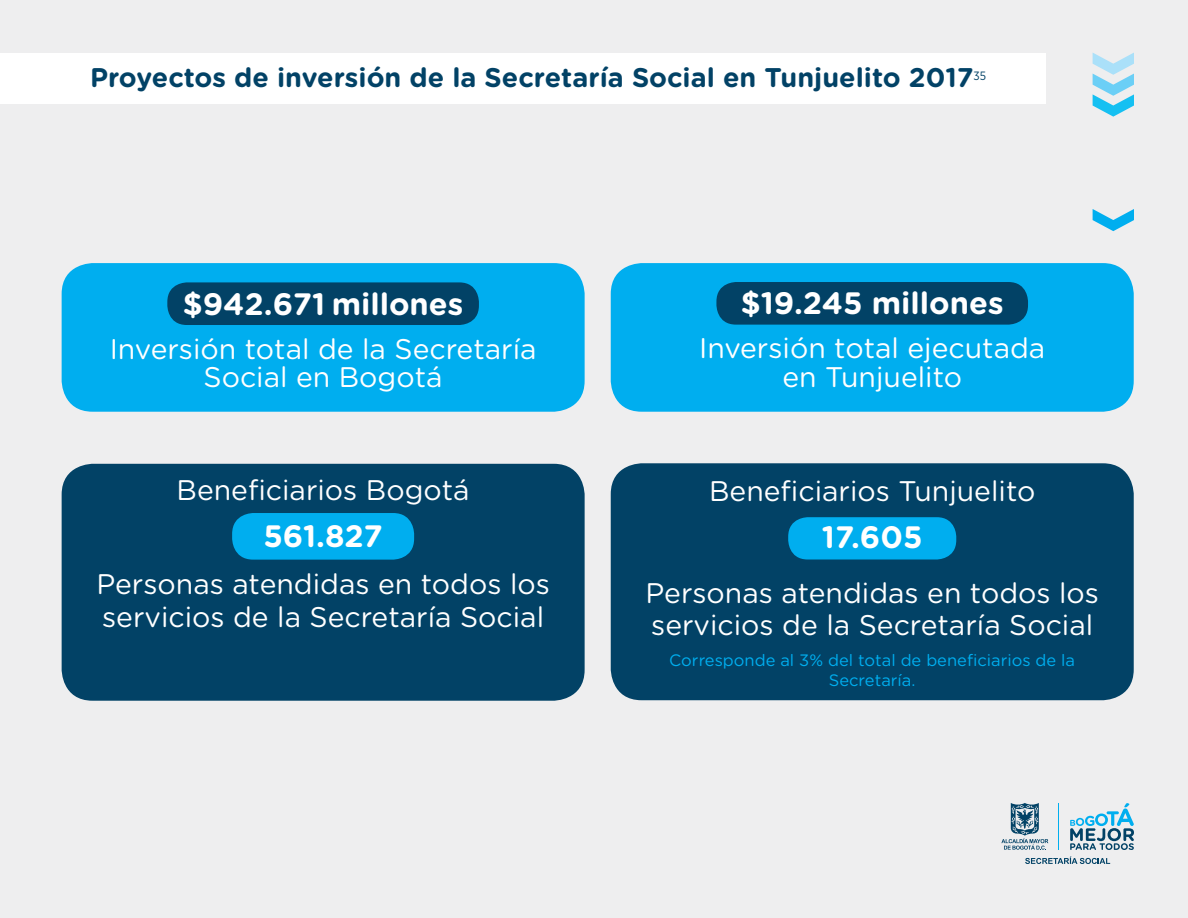
<style>
.page{position:relative;width:1188px;height:918px;background:#eeeeef}
.page>*{position:absolute;margin:0;border:0;box-sizing:border-box;transform-origin:0 0}
.t1{font:700 30.9px "Gotham Rounded";color:#fff}
.t2{font:28.35px/32.5px "Gotham Rounded";color:#fff}
.t3{font:700 27px "Gotham Rounded";color:#024266}
.t4{font:16.5px/20.2px "Gotham Rounded";color:#00aeef;text-align:center}
.t5{font:12px "Gotham Narrow";color:#024266}
</style>
<div class="page">
<hr style="left:1059px;top:803px;width:1px;height:47px;background:#00aeef">
<svg style="left:1070px;top:803px;width:64px;height:47px"></svg>
<svg style="left:1001px;top:803px;width:47px;height:47px"></svg>
<svg style="left:1025px;top:857px;width:85px;height:7px"></svg>
<div style="left:0;top:54px;width:1046px;height:50px;background:#fff"></div>
<div style="left:611px;top:463px;width:523px;height:237px;background:#024266;border-radius:31px"></div>
<div style="left:788px;top:517px;width:168px;height:43px;background:#00aeef;border-radius:20px"></div>
<div style="left:611px;top:263px;width:523px;height:149px;background:#00aeef;border-radius:31px"></div>
<div style="left:716px;top:282px;width:312px;height:43px;background:#024266;border-radius:20px"></div>
<svg style="left:1093px;top:53px;width:41px;height:64px"></svg>
<svg style="left:1093px;top:209px;width:41px;height:22px"></svg>
<hr style="left:1187px;top:54px;width:1px;height:52px;background:#fff">
<div style="left:62px;top:464px;width:523px;height:237px;background:#024266;border-radius:31px"></div>
<div style="left:232px;top:513px;width:182px;height:47px;background:#00aeef;border-radius:21px"></div>
<div style="left:62px;top:263px;width:523px;height:149px;background:#00aeef;border-radius:31px"></div>
<div style="left:167px;top:282px;width:312px;height:43px;background:#024266;border-radius:20px"></div>
<p class="t3" style="left:90px;top:58px;width:885px">Proyectos de inversión de la Secretaría Social en Tunjuelito 2017</p>
<p class="t5" style="left:973px;top:69px;width:14px">35</p>
<p class="t1" style="left:183px;top:281px;width:282px">$942.671 millones</p>
<p class="t2" style="left:110px;top:333px;width:428px;line-height:28.3px;text-align:center">Inversión total de la Secretaría<br>Social en Bogotá</p>
<p class="t2" style="left:177px;top:472px;width:295px">Beneficiarios Bogotá</p>
<p class="t1" style="left:263px;top:513px;width:121px">561.827</p>
<p class="t2" style="left:96px;top:567px;width:455px">Personas atendidas en todos los servicios de la Secretaría Social</p>
<p class="t1" style="left:741px;top:281px;width:264px">$19.245 millones</p>
<p class="t2" style="left:699px;top:333px;width:348px;line-height:28.3px;text-align:center">Inversión total ejecutada en Tunjuelito</p>
<p class="t2" style="left:709px;top:474px;width:328px">Beneficiarios Tunjuelito</p>
<p class="t1" style="left:822px;top:515px;width:102px">17.605</p>
<p class="t2" style="left:645px;top:575px;width:455px">Personas atendidas en todos los servicios de la Secretaría Social</p>
<p class="t4" style="left:669px;top:649px;width:407px">Corresponde al 3% del total de beneficiarios de la<br>Secretaría.</p>
</div>
